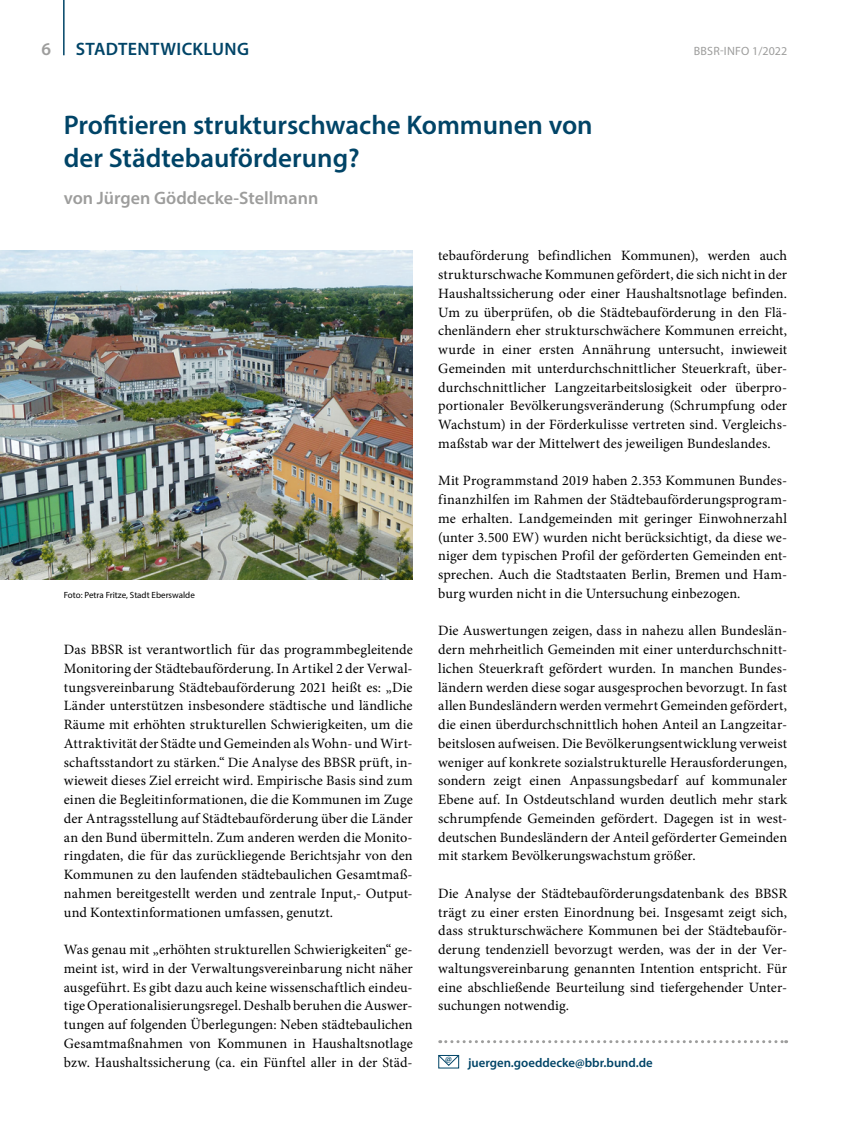
<style>
.page{position:relative;width:851px;height:1127px;background:#fff}
.page>*{position:absolute;margin:0;border:0;box-sizing:border-box;transform-origin:0 0}
.Headline_1_-_H1{font:600 27px/32.4px "Myriad Pro";color:#004467}
.Autorenname_-_P{font:600 18px "Myriad Pro";color:#9d9d9c}
.t1{font:600 18px "Myriad Pro";letter-spacing:.02em;color:#004467}
.Fliesstext_-_P{font:14.25px/18.8px "Minion Pro";letter-spacing:.005em;color:#000;text-align:justify}
.E-Mail-Adresse_-_P{font:600 12.75px "Myriad Pro";color:#004467}
.t2{font:12px "Myriad Pro";letter-spacing:.02em;color:#9d9d9c}
.t3{font:9px "Myriad Pro";color:#000}
.t4{font:600 9px "Myriad Pro";color:#004467}
</style>
<div class="page">
<hr style="left:63px;top:0;width:2px;height:55px;background:#004467">
<img style="left:0;top:251px;width:412px;height:328px">
<svg style="left:439px;top:1040px;width:347px;height:3px"></svg>
<svg style="left:438px;top:1055px;width:21px;height:13px"></svg>
<p class="Autorenname_-_P" style="left:41px;top:38px;width:11px">6</p>
<p class="t1" style="left:76px;top:38px;width:174px">STADTENTWICKLUNG</p>
<p class="t2" style="left:693px;top:44px;width:95px">BBSR-INFO 1/2022</p>
<h1 class="Headline_1_-_H1" style="left:64px;top:108px;width:530px">Profitieren strukturschwache Kommunen von der Städtebauförderung?</h1>
<p class="Autorenname_-_P" style="left:64px;top:187px;width:256px">von Jürgen Göddecke-Stellmann</p>
<p class="t3" style="left:64px;top:589px;width:132px">Foto: Petra Fritze, Stadt Eberswalde</p>
<p class="Fliesstext_-_P" style="left:64px;top:640px;width:350px">Das BBSR ist verantwortlich für das programmbegleitende Monitoring der Städtebauförderung. In Artikel 2 der Verwal&shy;tungsvereinbarung Städtebauförderung 2021 heißt es: „Die Länder unterstützen insbesondere städtische und ländliche Räume mit erhöhten strukturellen Schwierigkeiten, um die Attraktivität der Städte und Gemeinden als Wohn- und Wirt&shy;schaftsstandort zu stärken.“ Die Analyse des BBSR prüft, in&shy;wieweit dieses Ziel erreicht wird. Empirische Basis sind zum einen die Begleitinformationen, die die Kommunen im Zuge der Antragsstellung auf Städtebauförderung über die Länder an den Bund übermitteln. Zum anderen werden die Monito&shy;ringdaten, die für das zurückliegende Berichtsjahr von den Kommunen zu den laufenden städtebaulichen Gesamtmaß&shy;nahmen bereitgestellt werden und zentrale Input,- Output&shy;und Kontextinformationen umfassen, genutzt.</p>
<p class="Fliesstext_-_P" style="left:64px;top:940px;width:350px">Was genau mit „erhöhten strukturellen Schwierigkeiten“ ge&shy;meint ist, wird in der Verwaltungsvereinbarung nicht näher ausgeführt. Es gibt dazu auch keine wissenschaftlich eindeu&shy;tige Operationalisierungsregel. Deshalb beruhen die Auswer&shy;tungen auf folgenden Überlegungen: Neben städtebaulichen Gesamtmaßnahmen von Kommunen in Haushaltsnotlage bzw. Haushaltssicherung (ca. ein Fünftel aller in der Städ-</p>
<p class="Fliesstext_-_P" style="left:438px;top:246px;width:350px">tebauförderung befindlichen Kommunen), werden auch strukturschwache Kommunen gefördert, die sich nicht in der Haushaltssicherung oder einer Haushaltsnotlage befinden.<br>Um zu überprüfen, ob die Städtebauförderung in den Flä&shy;chenländern eher strukturschwächere Kommunen erreicht, wurde in einer ersten Annährung untersucht, inwieweit Gemeinden mit unterdurchschnittlicher Steuerkraft, über&shy;durchschnittlicher Langzeitarbeitslosigkeit oder überpro&shy;portionaler Bevölkerungsveränderung (Schrumpfung oder Wachstum) in der Förderkulisse vertreten sind. Vergleichs&shy;maßstab war der Mittelwert des jeweiligen Bundeslandes.</p>
<p class="Fliesstext_-_P" style="left:438px;top:471px;width:350px">Mit Programmstand 2019 haben 2.353 Kommunen Bundes&shy;finanzhilfen im Rahmen der Städtebauförderungsprogram&shy;me erhalten. Landgemeinden mit geringer Einwohnerzahl (unter 3.500 EW) wurden nicht berücksichtigt, da diese we&shy;niger dem typischen Profil der geförderten Gemeinden ent&shy;sprechen. Auch die Stadtstaaten Berlin, Bremen und Ham&shy;burg wurden nicht in die Untersuchung einbezogen.</p>
<p class="Fliesstext_-_P" style="left:438px;top:621px;width:350px">Die Auswertungen zeigen, dass in nahezu allen Bundeslän&shy;dern mehrheitlich Gemeinden mit einer unterdurchschnitt&shy;lichen Steuerkraft gefördert wurden. In manchen Bundes&shy;ländern werden diese sogar ausgesprochen bevorzugt. In fast allen Bundesländern werden vermehrt Gemeinden gefördert, die einen überdurchschnittlich hohen Anteil an Langzeitar&shy;beitslosen aufweisen. Die Bevölkerungsentwicklung verweist weniger auf konkrete sozialstrukturelle Herausforderungen, sondern zeigt einen Anpassungsbedarf auf kommunaler Ebene auf. In Ostdeutschland wurden deutlich mehr stark schrumpfende Gemeinden gefördert. Dagegen ist in west&shy;deutschen Bundesländern der Anteil geförderter Gemeinden mit starkem Bevölkerungswachstum größer.</p>
<p class="Fliesstext_-_P" style="left:438px;top:884px;width:350px">Die Analyse der Städtebauförderungsdatenbank des BBSR trägt zu einer ersten Einordnung bei. Insgesamt zeigt sich, dass strukturschwächere Kommunen bei der Städtebauför&shy;derung tendenziell bevorzugt werden, was der in der Ver&shy;waltungsvereinbarung genannten Intention entspricht. Für eine abschließende Beurteilung sind tiefergehender Unter&shy;suchungen notwendig.</p>
<p class="t4" style="left:445px;top:1053px;width:8px">@</p>
<p class="E-Mail-Adresse_-_P" style="left:468px;top:1054px;width:186px">juergen.goeddecke@bbr.bund.de</p>
</div>
